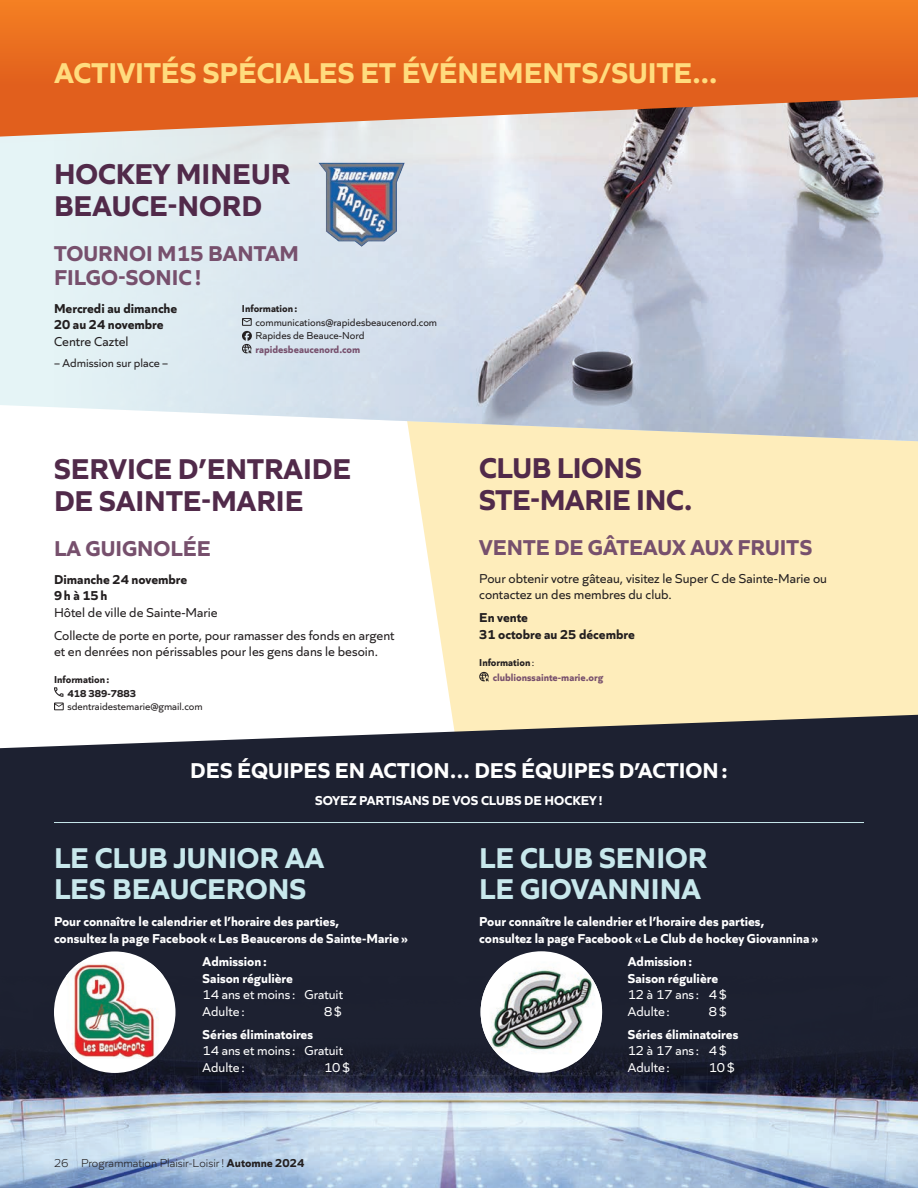
<style>
.page{position:relative;width:918px;height:1188px;background:#fff}
.page>*{position:absolute;margin:0;border:0;box-sizing:border-box;transform-origin:0 0}
.t1{font:700 30px/31.5px "Quiet Sans";color:#512a4a}
.t2{font:700 30px/31.5px "Quiet Sans";color:#c8e8ec}
.t3{font:700 30px "Quiet Sans";color:#ffdc7e}
.t4{font:700 22.5px/24px "Quiet Sans";color:#77506d}
.t5{font:700 22.5px "Quiet Sans";color:#fff}
.t6{font:700 13.5px/16.5px "Quiet Sans";color:#fff}
.t7{font:13.5px/16.5px "Quiet Sans";color:#231f20}
.t8{font:13.5px/16.5px "Quiet Sans";color:#fff}
.t9{font:700 13.5px/16.5px "Quiet Sans";color:#231f20}
.t10{font:300 12px "Quiet Sans";color:#231f20}
.t11{font:12px "Quiet Sans";color:#231f20}
.t12{font:10.5px/13.5px "Quiet Sans";color:#231f20}
.t13{font:700 10.5px/15px "Quiet Sans";color:#77506d}
.t14{font:700 10.5px/13.5px "Quiet Sans";color:#231f20}
.s1{color:#231f20}
.s2{font-weight:400;color:#231f20}
.s3{font-weight:700}
</style>
<div class="page">
<div style="left:410px;top:441px;width:508px;height:274px;background:#feedbb"></div>
<div style="left:0;top:144px;width:55px;height:263px;background:#e5f4f6"></div>
<img style="left:55px;top:144px;width:863px;height:297px">
<svg style="left:479px;top:672px;width:10px;height:10px"></svg>
<svg style="left:54px;top:687px;width:9px;height:10px"></svg>
<svg style="left:54px;top:703px;width:10px;height:7px"></svg>
<img style="left:315px;top:162px;width:92px;height:87px">
<svg style="left:0;top:0;width:918px;height:144px;background:#e37d40"></svg>
<div style="left:0;top:715px;width:918px;height:262px;background:#1d2131"></div>
<img style="left:0;top:977px;width:918px;height:211px">
<div style="left:481px;top:951px;width:121px;height:122px;background:#fff;border-radius:50%"></div>
<img style="left:481px;top:962px;width:121px;height:99px">
<hr style="left:54px;top:822px;width:810px;height:1px;background:#c8e8ec">
<div style="left:54px;top:951px;width:122px;height:122px;background:#fff;border-radius:50%"></div>
<img style="left:66px;top:963px;width:97px;height:96px">
<svg style="left:242px;top:318px;width:10px;height:36px"></svg>
<h1 class="t3" style="left:55px;top:49px;width:664px">ACTIVITÉS SPÉCIALES ET ÉVÉNEMENTS/SUITE...</h1>
<h1 class="t1" style="left:54px;top:156px;width:238px">HOCKEY MINEUR<br>BEAUCE-NORD</h1>
<h2 class="t4" style="left:54px;top:240px;width:247px">TOURNOI M15 BANTAM<br>FILGO-SONIC!</h2>
<p class="t9" style="left:54px;top:299px;width:125px">Mercredi au dimanche<br>20 au 24 novembre</p>
<p class="t7" style="left:54px;top:332px;width:76px">Centre Caztel</p>
<p class="t11" style="left:54px;top:355px;width:116px">– Admission sur place –</p>
<p class="t14" style="left:242px;top:301px;width:57px">Information:</p>
<p class="t12" style="left:255px;top:315px;width:183px">communications@rapidesbeaucenord.com<br>Rapides de Beauce-Nord</p>
<p class="t13" style="left:255px;top:341px;width:106px">rapidesbeaucenord.com</p>
<h1 class="t1" style="left:54px;top:451px;width:299px">SERVICE D’ENTRAIDE<br>DE SAINTE-MARIE</h1>
<h2 class="t4" style="left:54px;top:535px;width:158px">LA GUIGNOLÉE</h2>
<p class="t9" style="left:54px;top:570px;width:135px">Dimanche 24 novembre<br>9h à 15h</p>
<p class="t7" style="left:54px;top:599px;width:342px;line-height:23.2px">Hôtel de ville de Sainte-Marie<br>Collecte de porte en porte, pour ramasser des fonds en argent</p>
<p class="t7" style="left:54px;top:643px;width:326px">et en denrées non périssables pour les gens dans le besoin.</p>
<p class="t14" style="left:68px;top:672px;width:70px;text-indent:-14px">Information:<br>418 389-7883</p>
<p class="t12" style="left:67px;top:699px;width:137px">sdentraidestemarie@gmail.com</p>
<h1 class="t1" style="left:479px;top:450px;width:215px">CLUB LIONS<br>STE-MARIE INC.</h1>
<h2 class="t4" style="left:479px;top:534px;width:335px">VENTE DE GÂTEAUX AUX FRUITS</h2>
<p class="t7" style="left:479px;top:569px;width:349px">Pour obtenir votre gâteau, visitez le Super C de Sainte-Marie ou contactez un des membres du club.</p>
<p class="t9" style="left:479px;top:608px;width:157px">En vente<br>31 octobre au 25 décembre</p>
<p class="t13" style="left:493px;top:654px;width:112px;text-indent:-13px"><span class="s1">Information</span><span class="s2">: </span>clublionssainte-marie.org</p>
<h2 class="t5" style="left:190px;top:753px;width:539px">DES ÉQUIPES EN ACTION… DES ÉQUIPES D’ACTION:</h2>
<p class="t6" style="left:315px;top:791px;width:289px">SOYEZ PARTISANS DE VOS CLUBS DE HOCKEY!</p>
<h1 class="t2" style="left:54px;top:839px;width:272px">LE CLUB JUNIOR AA<br>LES BEAUCERONS</h1>
<p class="t6" style="left:54px;top:912px;width:355px">Pour connaître le calendrier et l’horaire des parties,<br>consultez la page Facebook «Les Beaucerons de Sainte-Marie»</p>
<p class="t6" style="left:202px;top:952px;width:92px">Admission:<br>Saison régulière</p>
<p class="t8" style="left:202px;top:985px;width:142px">14 ans et moins : Gratuit<br>Adulte:</p>
<p class="t8" style="left:324px;top:1002px;width:20px">8$</p>
<p class="t6" style="left:202px;top:1025px;width:112px">Séries éliminatoires</p>
<p class="t8" style="left:202px;top:1042px;width:142px">14 ans et moins : Gratuit<br>Adulte:</p>
<p class="t8" style="left:324px;top:1058px;width:28px">10$</p>
<p class="t10" style="left:54px;top:1154px;width:252px">26 Programmation Plaisir-Loisir! <span class="s3">Automne 2024</span></p>
<h1 class="t2" style="left:479px;top:839px;width:230px">LE CLUB SENIOR<br>LE GIOVANNINA</h1>
<p class="t6" style="left:479px;top:912px;width:340px">Pour connaître le calendrier et l’horaire des parties, consultez la page Facebook «Le Club de hockey Giovannina»</p>
<p class="t6" style="left:628px;top:952px;width:92px">Admission:<br>Saison régulière</p>
<p class="t8" style="left:628px;top:985px;width:101px">12 à 17 ans : 4$<br>Adulte:</p>
<p class="t8" style="left:709px;top:1002px;width:20px">8$</p>
<p class="t6" style="left:628px;top:1025px;width:112px">Séries éliminatoires</p>
<p class="t8" style="left:628px;top:1042px;width:101px">12 à 17 ans : 4$<br>Adulte:</p>
<p class="t8" style="left:709px;top:1058px;width:28px">10$</p>
</div>
